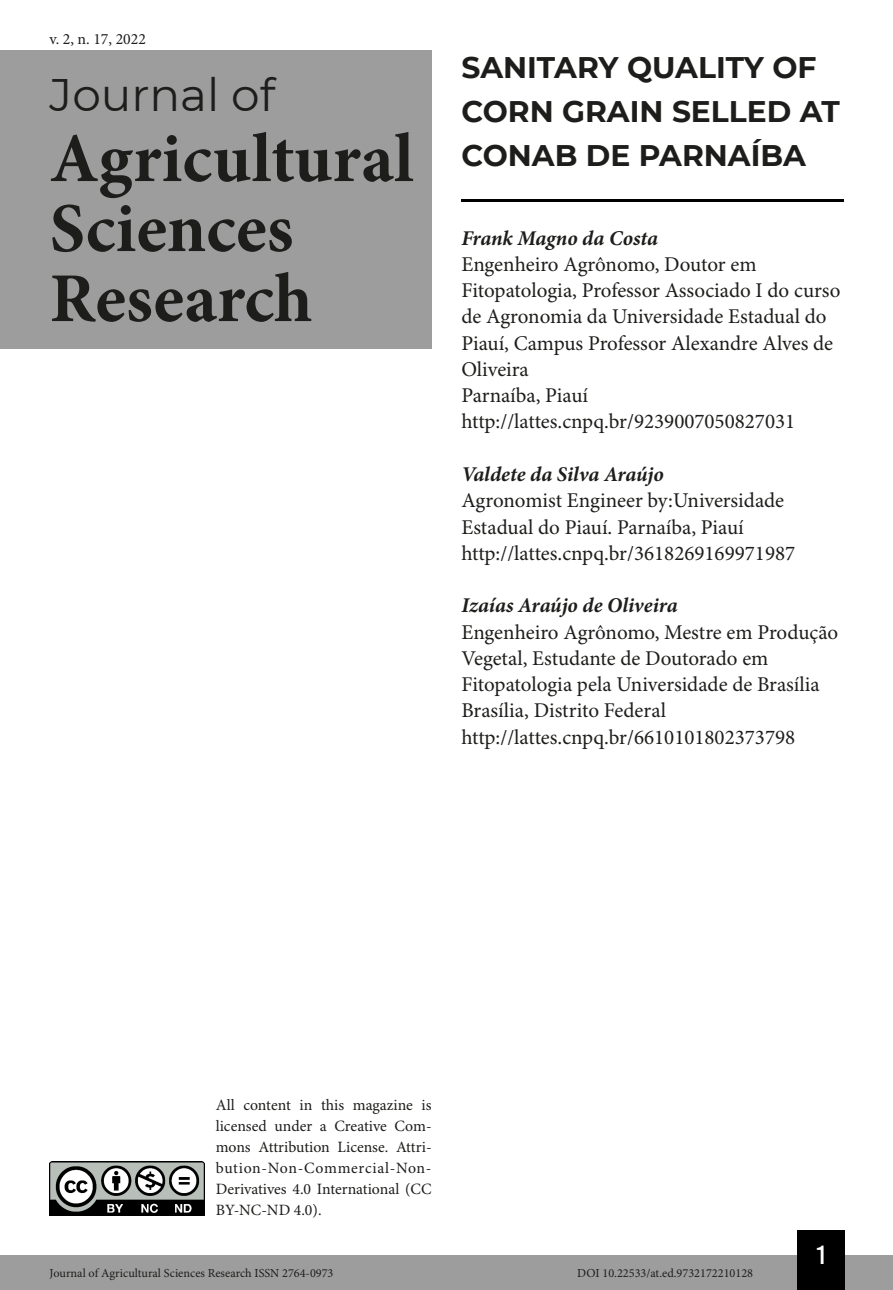
<style>
.page{position:relative;width:893px;height:1290px;background:#fff}
.page>*{position:absolute;margin:0;border:0;box-sizing:border-box;transform-origin:0 0}
.t1{font:700 70px/70px "Minion Pro";color:#1d1d1b}
.t2{font:45.5px "Montserrat";color:#1d1d1b}
.t3{font:700 29.75px/43.8px "Montserrat";color:#1d1d1b}
.t4{font:26.25px "Bebas Kai";color:#fff}
.t5{font:21px/26.2px "Minion Pro";color:#1d1d1b}
.t6{font:italic 700 21px "Minion Pro";letter-spacing:-.005em;color:#1d1d1b}
.t7{font:15.75px/21px "Minion Pro";color:#1d1d1b;text-align:justify}
.t8{font:12.25px "Minion Pro";color:#1d1d1b}
</style>
<div class="page">
<div style="left:0;top:1255px;width:893px;height:35px;background:#9d9d9d"></div>
<div style="left:797px;top:1230px;width:48px;height:60px;background:#000"></div>
<img style="left:50px;top:1161px;width:154px;height:54px">
<div style="left:0;top:50px;width:432px;height:298px;background:#9d9d9d"></div>
<hr style="left:461px;top:199px;width:382px;height:3px;background:#000">
<p class="t7" style="left:50px;top:29px;width:98px">v. 2, n. 17, 2022</p>
<h2 class="t2" style="left:50px;top:64px;width:227px">Journal of</h2>
<h1 class="t1" style="left:50px;top:123px;width:366px">Agricultural<br>Sciences<br>Research</h1>
<h3 class="t3" style="left:461px;top:44px;width:380px">SANITARY QUALITY OF<br>CORN GRAIN SELLED AT<br>CONAB DE PARNAÍBA</h3>
<p class="t6" style="left:461px;top:223px;width:198px">Frank Magno da Costa</p>
<p class="t5" style="left:461px;top:252px;width:381px">Engenheiro Agrônomo, Doutor em Fitopatologia, Professor Associado I do curso de Agronomia da Universidade Estadual do Piauí, Campus Professor Alexandre Alves de Oliveira<br>Parnaíba, Piauí http://lattes.cnpq.br/9239007050827031</p>
<p class="t6" style="left:461px;top:459px;width:204px">Valdete da Silva Araújo</p>
<p class="t5" style="left:461px;top:488px;width:335px">Agronomist Engineer by:Universidade<br>Estadual do Piauí. Parnaíba, Piauí http://lattes.cnpq.br/3618269169971987</p>
<p class="t6" style="left:461px;top:590px;width:218px">Izaías Araújo de Oliveira</p>
<p class="t5" style="left:461px;top:619px;width:378px">Engenheiro Agrônomo, Mestre em Produção Vegetal, Estudante de Doutorado em Fitopatologia pela Universidade de Brasília Brasília, Distrito Federal http://lattes.cnpq.br/6610101802373798</p>
<p class="t7" style="left:216px;top:1095px;width:217px">All content in this magazine is licensed under a Creative Com&shy;mons Attribution License. Attri&shy;bution-Non-Commercial-Non-Derivatives 4.0 International (CC BY-NC-ND 4.0).</p>
<p class="t4" style="left:817px;top:1241px;width:10px">1</p>
<p class="t8" style="left:50px;top:1266px;width:285px">Journal of Agricultural Sciences Research ISSN 2764-0973</p>
<p class="t8" style="left:577px;top:1266px;width:177px">DOI 10.22533/at.ed.9732172210128</p>
</div>
